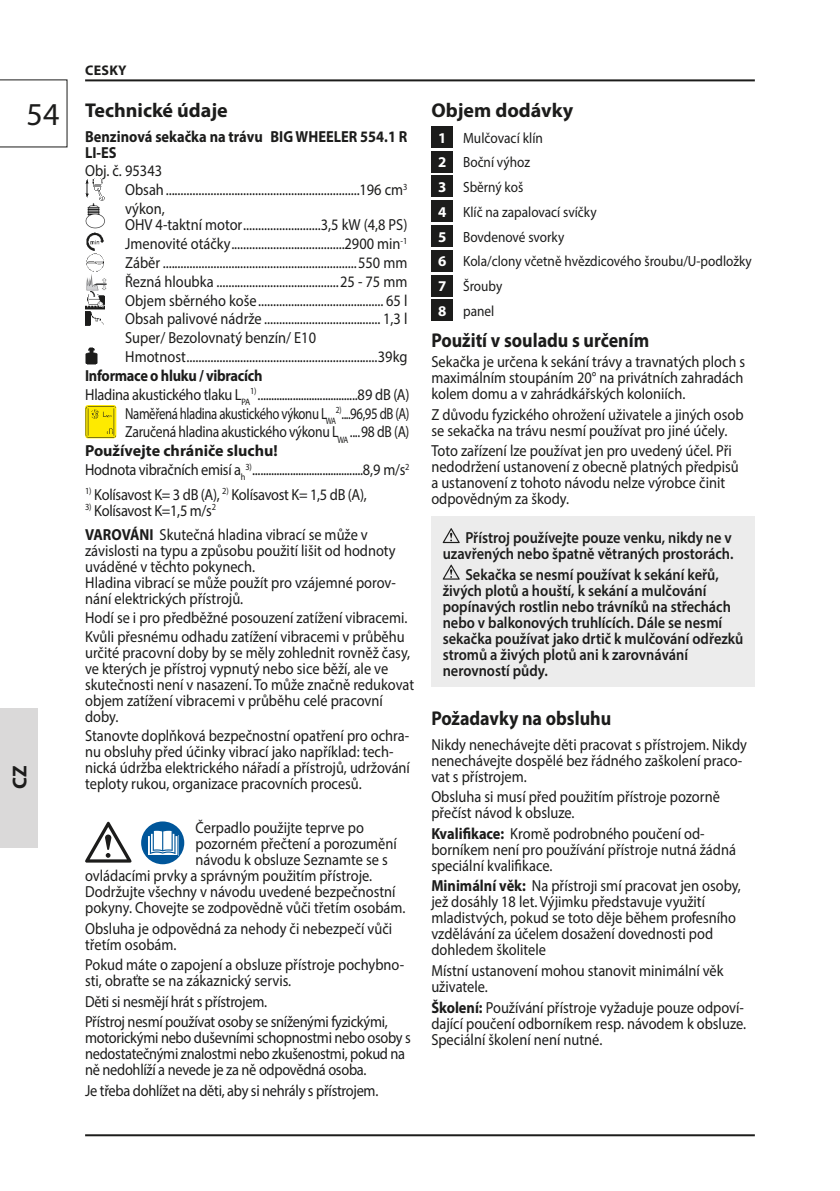
<style>
.page{position:relative;width:840px;height:1191px;background:#fff}
.page>*{position:absolute;margin:0;border:0;box-sizing:border-box;transform-origin:0 0}
.t1{font:32px "Myriad Pro";color:#1c1c1b}
.t2{font:700 20px "Myriad Pro";color:#1c1c1b;scale:.9 1}
.t3{font:700 20px "Myriad Pro";color:#1c1c1b}
.t4{font:16px/16px "Myriad Pro";color:#1c1c1b;scale:.9 1}
.t5{font:16px/16px "Myriad Pro";letter-spacing:-.02em;color:#1c1c1b;scale:.9 1}
.t6{font:600 16px/16px "Myriad Pro";color:#1c1c1b;text-align:right;scale:.9 1}
.t7{font:16px "Myriad Pro";letter-spacing:-.03em;color:#1c1c1b;scale:.8 1}
.t8{font:16px "Myriad Pro";letter-spacing:-.02em;color:#1c1c1b;scale:.85 1}
.t9{font:700 16px/16px "Myriad Pro";color:#1c1c1b;scale:.9 1}
.t10{font:700 16px "Myriad Pro";letter-spacing:-.02em;color:#1c1c1b;scale:.9 1}
.t11{font:700 16px "Myriad Pro";color:#1c1c1b}
.t12{font:15px "Myriad Pro";color:#1c1c1b;scale:.9 1}
.t13{font:14.8px/24.8px "Myriad Pro";color:#1c1c1b;scale:.9 1}
.t14{font:700 14px "Myriad Pro";letter-spacing:.02em;color:#1c1c1b}
.s1{font-weight:700}
.s2{font-weight:700;color:#fff}
.s3{font-weight:700;font-size:15px;color:#fff}
</style>
<div class="page">
<hr style="left:85px;top:1134px;width:669px;height:2px;background:#1c1c1b">
<hr style="left:85px;top:79px;width:669px;height:2px;background:#1c1c1b">
<svg style="left:0;top:79px;width:67px;height:68px"></svg>
<div style="left:0;top:708px;width:38px;height:138px;background:#dad9d9"></div>
<div style="left:431px;top:126px;width:22px;height:21px;background:#1c1c1b"></div>
<div style="left:431px;top:151px;width:22px;height:21px;background:#1c1c1b"></div>
<div style="left:431px;top:176px;width:22px;height:21px;background:#1c1c1b"></div>
<div style="left:431px;top:201px;width:22px;height:21px;background:#1c1c1b"></div>
<div style="left:431px;top:225px;width:22px;height:21px;background:#1c1c1b"></div>
<div style="left:431px;top:250px;width:22px;height:21px;background:#1c1c1b"></div>
<div style="left:431px;top:275px;width:22px;height:21px;background:#1c1c1b"></div>
<div style="left:431px;top:300px;width:22px;height:21px;background:#1c1c1b"></div>
<div style="left:431px;top:517px;width:323px;height:170px;background:#ececec"></div>
<svg style="left:442px;top:528px;width:17px;height:15px"></svg>
<svg style="left:442px;top:564px;width:17px;height:15px"></svg>
<img style="left:85px;top:179px;width:20px;height:22px">
<img style="left:85px;top:203px;width:20px;height:25px">
<img style="left:86px;top:232px;width:18px;height:19px">
<img style="left:86px;top:253px;width:18px;height:19px">
<img style="left:86px;top:274px;width:20px;height:17px">
<img style="left:85px;top:291px;width:19px;height:35px">
<img style="left:85px;top:348px;width:12px;height:17px">
<img style="left:85px;top:405px;width:31px;height:33px">
<div style="left:141px;top:821px;width:43px;height:43px;background:#00569a;border-radius:50%"></div>
<svg style="left:148px;top:830px;width:30px;height:25px"></svg>
<svg style="left:85px;top:821px;width:47px;height:41px"></svg>
<h1 class="t1" style="left:27px;top:98px;width:34px">54</h1>
<p class="t3" style="left:9px;top:789px;width:25px;rotate:-90deg">CZ</p>
<p class="t14" style="left:85px;top:63px;width:43px">CESKY</p>
<p class="t3" style="left:85px;top:100px;width:144px">Technické údaje</p>
<p class="t9" style="left:85px;top:129px;width:359px">Benzinová sekačka na trávu BIG WHEELER 554.1 R<br>LI-ES</p>
<p class="t4" style="left:125px;top:162px;width:315px;line-height:18.8px;text-indent:-40px">Obj. č. 95343<br>Obsah .................................................................196 cm<sup>3 </sup>výkon,</p>
<p class="t4" style="left:125px;top:216px;width:315px;line-height:18.8px">OHV 4-taktní motor ..........................3,5 kW (4,8 PS)<br>Jmenovité otáčky ......................................2900 min<sup>-1<br></sup>Záběr .................................................................550 mm Řezná hloubka .........................................25 - 75 mm Objem sběrného koše .......................................... 65 l Obsah palivové nádrže ....................................... 1,3 l Super/ Bezolovnatý benzín/ E10<br>Hmotnost ................................................................39kg</p>
<p class="t10" style="left:85px;top:367px;width:198px">Informace o hluku / vibracích</p>
<p class="t5" style="left:85px;top:387px;width:362px">Hladina akustického tlaku L<sub>PA</sub><sup>1)</sup> .....................................89 dB (A)</p>
<p class="t7" style="left:125px;top:405px;width:357px">Naměřená hladina akustického výkonu L<sub>WA</sub><sup>2)</sup>....96,95 dB (A)</p>
<p class="t8" style="left:125px;top:424px;width:336px">Zaručená hladina akustického výkonu L<sub>WA</sub> ....98 dB (A)</p>
<p class="t11" style="left:85px;top:442px;width:194px">Používejte chrániče sluchu!</p>
<p class="t5" style="left:85px;top:462px;width:361px">Hodnota vibračních emisí a<sub>h</sub><sup>3)</sup> .........................................8,9 m/s<sup>2</sup></p>
<p class="t5" style="left:85px;top:487px;width:314px"><sup>1)</sup> Kolísavost K= 3 dB (A), <sup>2)</sup> Kolísavost K= 1,5 dB (A),</p>
<p class="t4" style="left:85px;top:498px;width:315px;line-height:24.6px"><sup>3)</sup> Kolísavost K=1,5 m/s<sup>2<br></sup><span class="s1">VAROVÁNI</span> Skutečná hladina vibrací se může v</p>
<p class="t4" style="left:85px;top:543px;width:346px">závislosti na typu a způsobu použití lišit od hodnoty uváděné v těchto pokynech.<br>Hladina vibrací se může použít pro vzájemné porov&shy;nání elektrických přístrojů.</p>
<p class="t4" style="left:85px;top:608px;width:359px;line-height:18.8px">Hodí se i pro předběžné posouzení zatížení vibracemi.<br>Kvůli přesnému odhadu zatížení vibracemi v průběhu</p>
<p class="t4" style="left:85px;top:645px;width:367px">určité pracovní doby by se měly zohlednit rovněž časy, ve kterých je přístroj vypnutý nebo sice běží, ale ve skutečnosti není v nasazení. To může značně redukovat objem zatížení vibracemi v průběhu celé pracovní doby.</p>
<p class="t4" style="left:85px;top:728px;width:362px">Stanovte doplňková bezpečnostní opatření pro ochra&shy;nu obsluhy před účinky vibrací jako například: tech&shy;nická údržba elektrického nářadí a přístrojů, udržování teploty rukou, organizace pracovních procesů.</p>
<p class="t4" style="left:195px;top:820px;width:188px">Čerpadlo použijte teprve po</p>
<p class="t4" style="left:195px;top:836px;width:225px">pozorném přečtení a porozumění</p>
<p class="t4" style="left:195px;top:852px;width:215px">návodu k obsluze Seznamte se s</p>
<p class="t4" style="left:85px;top:868px;width:320px">ovládacími prvky a správným použitím přístroje.</p>
<p class="t4" style="left:85px;top:884px;width:346px">Dodržujte všechny v návodu uvedené bezpečnostní</p>
<p class="t4" style="left:85px;top:900px;width:357px">pokyny. Chovejte se zodpovědně vůči třetím osobám.</p>
<p class="t4" style="left:85px;top:920px;width:342px">Obsluha je odpovědná za nehody či nebezpečí vůči třetím osobám.</p>
<p class="t4" style="left:85px;top:957px;width:356px">Pokud máte o zapojení a obsluze přístroje pochybno&shy;sti, obraťte se na zákaznický servis.</p>
<p class="t5" style="left:85px;top:991px;width:337px;line-height:20.6px">Děti si nesmějí hrát s přístrojem.<br>Přístroj nesmí používat osoby se sníženými fyzickými,</p>
<p class="t5" style="left:85px;top:1030px;width:363px">motorickými nebo duševními schopnostmi nebo osoby s nedostatečnými znalostmi nebo zkušenostmi, pokud na ně nedohlíží a nevede je za ně odpovědná osoba.</p>
<p class="t5" style="left:85px;top:1083px;width:327px">Je třeba dohlížet na děti, aby si nehrály s přístrojem.</p>
<p class="t3" style="left:431px;top:100px;width:143px">Objem dodávky</p>
<p class="t12" style="left:438px;top:130px;width:118px"><span class="s2">1</span> Mulčovací klín</p>
<p class="t13" style="left:438px;top:150px;width:350px"><span class="s3">2</span> Boční výhoz<br><span class="s3">3</span> Sběrný koš<br><span class="s3">4</span> Klíč na zapalovací svíčky<br><span class="s3">5</span> Bovdenové svorky<br><span class="s3">6</span> Kola/clony včetně hvězdicového šroubu/U-podložky<br><span class="s3">7</span> Šrouby<br><span class="s3">8</span> panel</p>
<p class="t2" style="left:431px;top:329px;width:243px">Použití v souladu s určením</p>
<p class="t4" style="left:431px;top:354px;width:350px;text-align:justify">Sekačka je určena k sekání trávy a travnatých ploch s maximálním stoupáním 20° na privátních zahradách kolem domu a v zahrádkářských koloniích.</p>
<p class="t4" style="left:431px;top:407px;width:348px">Z důvodu fyzického ohrožení uživatele a jiných osob se sekačka na trávu nesmí používat pro jiné účely.</p>
<p class="t4" style="left:431px;top:443px;width:343px">Toto zařízení lze používat jen pro uvedený účel. Při nedodržení ustanovení z obecně platných předpisů a ustanovení z tohoto návodu nelze výrobce činit odpovědným za škody.</p>
<p class="t6" style="left:442px;top:530px;width:324px">Přístroj používejte pouze venku, nikdy ne v uzavřených nebo špatně větraných prostorách.</p>
<p class="t6" style="left:442px;top:567px;width:335px;text-align:left;text-indent:23px">Sekačka se nesmí používat k sekání keřů, živých plotů a houští, k sekání a mulčování popínavých rostlin nebo trávníků na střechách nebo v balkonových truhlících. Dále se nesmí sekačka používat jako drtič k mulčování odřezků stromů a živých plotů ani k zarovnávání nerovností půdy.</p>
<p class="t2" style="left:431px;top:708px;width:201px">Požadavky na obsluhu</p>
<p class="t4" style="left:431px;top:737px;width:352px">Nikdy nenechávejte děti pracovat s přístrojem. Nikdy nenechávejte dospělé bez řádného zaškolení praco&shy;vat s přístrojem.</p>
<p class="t4" style="left:431px;top:789px;width:322px">Obsluha si musí před použitím přístroje pozorně přečíst návod k obsluze.</p>
<p class="t4" style="left:431px;top:826px;width:340px"><span class="s1">Kvalifikace:</span> Kromě podrobného poučení od&shy;borníkem není pro používání přístroje nutná žádná speciální kvalifikace.</p>
<p class="t4" style="left:431px;top:878px;width:345px"><span class="s1">Minimální věk:</span> Na přístroji smí pracovat jen osoby, jež dosáhly 18 let. Výjimku představuje využití mladistvých, pokud se toto děje během profesního vzdělávání za účelem dosažení dovednosti pod dohledem školitele</p>
<p class="t4" style="left:431px;top:963px;width:326px">Místní ustanovení mohou stanovit minimální věk uživatele.</p>
<p class="t4" style="left:431px;top:999px;width:351px"><span class="s1">Školení:</span> Používání přístroje vyžaduje pouze odpoví&shy;dající poučení odborníkem resp. návodem k obsluze.<br>Speciální školení není nutné.</p>
</div>
